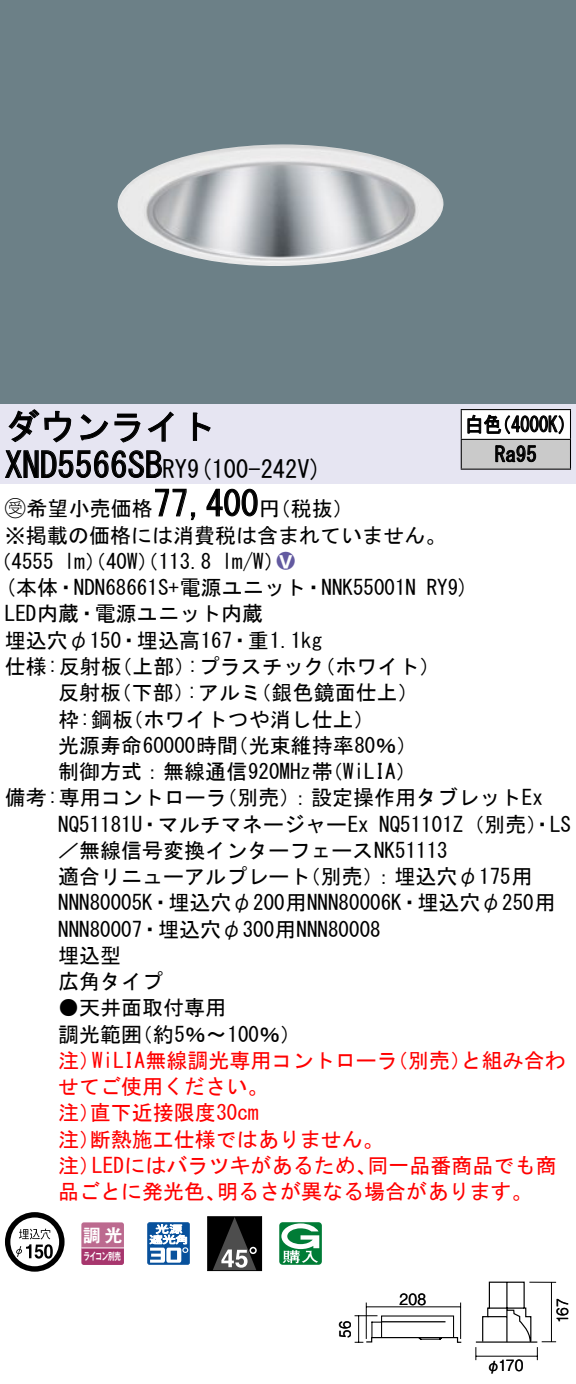
<style>
.page{position:relative;width:576px;height:1384px;background:#fff}
.page>*{position:absolute;margin:0;border:0;box-sizing:border-box;transform-origin:0 0}
.t1{font:35px "MS Gothic";color:#000}
.t2{font:24.5px "MS Gothic";color:#000}
.t3{font:21px/26.2px "MS Gothic";color:#000}
.t4{font:21px/26.2px "MS Gothic";color:#f00}
.t5{font:21px/29.8px "MS Gothic";color:#000;scale:.88 1}
.t6{font:21px "Ford Classification 1";color:#635aa0}
.t7{font:17.5px "Gothic MB101 Pro De Bold 90 pv RKSJ H";color:#fff}
.t8{font:15.4px "Gothic BBB Pro Medium 90 pv RKSJ H";letter-spacing:.01em;color:#000;scale:.9 1}
.t9{font:15.4px "Gothic BBB Pro Medium 90 pv RKSJ H";letter-spacing:.01em;color:#000;scale:.85 1}
.t10{font:10.15px "Gothic MB101 Pro De Bold 90 pv RKSJ H";letter-spacing:-.05em;color:#fff;scale:.65 1}
.s1{font-size:24.5px}
.s2{font-family:"Ford Classification 1"}
.s3{color:#fff}
</style>
<div class="page">
<div style="left:0;top:0;width:575px;height:404px;background:#6c8087"></div>
<img style="left:118px;top:144px;width:326px;height:122px">
<div style="left:0;top:404px;width:575px;height:79px;background:#e6e5f2"></div>
<svg style="left:8px;top:409px;width:64px;height:34px"></svg>
<svg style="left:80px;top:413px;width:60px;height:30px"></svg>
<svg style="left:147px;top:411px;width:26px;height:31px"></svg>
<svg style="left:192px;top:412px;width:19px;height:29px"></svg>
<svg style="left:5px;top:450px;width:157px;height:28px"></svg>
<svg style="left:155px;top:488px;width:41px;height:32px"></svg>
<svg style="left:206px;top:488px;width:52px;height:29px"></svg>
<svg style="left:5px;top:1212px;width:59px;height:59px"></svg>
<svg style="left:44px;top:1244px;width:9px;height:14px"></svg>
<svg style="left:81px;top:1222px;width:43px;height:42px"></svg>
<hr style="left:81px;top:1247px;width:43px;height:1px;background:#fff">
<svg style="left:147px;top:1222px;width:43px;height:42px"></svg>
<div style="left:207px;top:1216px;width:54px;height:54px;background:#000"></div>
<svg style="left:213px;top:1216px;width:43px;height:54px"></svg>
<svg style="left:279px;top:1222px;width:43px;height:42px"></svg>
<div style="left:461px;top:409px;width:109px;height:30px;background:#fff"></div>
<div style="left:461px;top:439px;width:109px;height:30px;background:#cacaca"></div>
<hr style="left:460px;top:409px;width:110px;height:1px;background:#000">
<hr style="left:569px;top:410px;width:2px;height:29px;background:#000">
<hr style="left:460px;top:439px;width:110px;height:1px;background:#000">
<svg style="left:460px;top:410px;width:1px;height:58px"></svg>
<hr style="left:569px;top:440px;width:2px;height:28px;background:#000">
<hr style="left:460px;top:468px;width:110px;height:2px;background:#000">
<svg style="left:467px;top:414px;width:96px;height:20px"></svg>
<svg style="left:495px;top:445px;width:41px;height:17px"></svg>
<svg style="left:475px;top:1281px;width:81px;height:78px"></svg>
<svg style="left:354px;top:1315px;width:108px;height:28px"></svg>
<hr style="left:365px;top:1302px;width:2px;height:36px;background:#000">
<hr style="left:460px;top:1302px;width:1px;height:36px;background:#000">
<hr style="left:366px;top:1306px;width:94px;height:1px;background:#000">
<h1 class="t1" style="left:5px;top:409px;width:212px">ダウンライト</h1>
<p class="t2" style="left:187px;top:456px;width:136px">(9 100-242 (V</p>
<h1 class="t1" style="left:5px;top:447px;width:184px">XND5566SB<span class="s1">RY</span></h1>
<h1 class="t1" style="left:153px;top:486px;width:106px">77,400</h1>
<p class="t3" style="left:5px;top:495px;width:442px"><span class="s2">B</span>希望小売価格<br>※掲載の価格には消費税は含まれていません。</p>
<p class="t6" style="left:277px;top:550px;width:19px">2<span class="s3">8</span></p>
<p class="t3" style="left:259px;top:495px;width:96px">（円税抜(</p>
<p class="t3" style="left:222px;top:548px;width:64px">l m (W/</p>
<p class="t3" style="left:-9px;top:548px;width:65px">（4555</p>
<p class="t3" style="left:64px;top:548px;width:149px">lm）（40 ）（W 113.8</p>
<p class="t5" style="left:494px;top:409px;width:49px;text-indent:-30px">白色<br>Ra95</p>
<p class="t5" style="left:492px;top:409px;width:96px">（4000 (K</p>
<p class="t3" style="left:5px;top:574px;width:412px">(本体・NDN68661 +S 電源ユニット・NNK55001N</p>
<p class="t3" style="left:5px;top:600px;width:259px">LED内蔵・電源ユニット内蔵</p>
<p class="t3" style="left:5px;top:627px;width:318px">埋込穴φ150・埋込高167・重1.1kg</p>
<p class="t3" style="left:314px;top:653px;width:127px">（ホワイト(</p>
<p class="t3" style="left:426px;top:574px;width:44px">RY (9</p>
<p class="t3" style="left:187px;top:653px;width:139px">:プラスチック</p>
<p class="t3" style="left:5px;top:653px;width:118px">仕様:反射板</p>
<p class="t3" style="left:111px;top:653px;width:85px">（上部）</p>
<p class="t3" style="left:58px;top:679px;width:65px">反射板</p>
<p class="t3" style="left:111px;top:679px;width:85px">（下部）</p>
<p class="t3" style="left:187px;top:679px;width:76px">:アルミ</p>
<p class="t3" style="left:250px;top:679px;width:169px">（銀色鏡面仕上(</p>
<p class="t3" style="left:58px;top:705px;width:76px">枠:鋼板</p>
<p class="t3" style="left:122px;top:705px;width:254px">（ホワイトつや消し仕上(</p>
<p class="t3" style="left:58px;top:732px;width:181px">光源寿命60000時間</p>
<p class="t3" style="left:227px;top:732px;width:191px">（光束維持率80％(</p>
<p class="t3" style="left:216px;top:758px;width:328px;text-indent:-158px">制御方式：無線通信920MHz帯<br>（別売：）設定操作用タブレットEx</p>
<p class="t3" style="left:322px;top:758px;width:96px">（WiLIA(</p>
<p class="t3" style="left:5px;top:784px;width:223px">備考:専用コントローラ</p>
<p class="t3" style="left:58px;top:810px;width:312px">NQ51181 ・U マルチマネージャーEx</p>
<p class="t3" style="left:58px;top:837px;width:391px">／無線信号変換インターフェースNK51113</p>
<p class="t3" style="left:300px;top:863px;width:234px">（別売：）埋込穴φ175用</p>
<p class="t3" style="left:379px;top:810px;width:193px">NQ51101 （Z 別売）・LS</p>
<p class="t3" style="left:58px;top:863px;width:498px">適合リニューアルプレート<br>NNN80005 ・K 埋込穴φ200用NNN80006 ・K 埋込穴φ250用<br>NNN80007・埋込穴φ300用NNN80008<br>埋込型<br>広角タイプ</p>
<p class="t3" style="left:132px;top:994px;width:171px;text-indent:-73px">●天井面取付専用<br>（約5％〜100％(</p>
<p class="t3" style="left:58px;top:1020px;width:85px">調光範囲</p>
<p class="t4" style="left:92px;top:1047px;width:307px">WiLIA無線調光専用コントローラ</p>
<p class="t4" style="left:387px;top:1047px;width:85px">（別売）</p>
<p class="t4" style="left:460px;top:1047px;width:106px">と組み合わ</p>
<p class="t4" style="left:58px;top:1047px;width:43px">注）</p>
<p class="t4" style="left:58px;top:1073px;width:211px">せてご使用ください。</p>
<p class="t4" style="left:90px;top:1099px;width:170px">直下近接限度30cm</p>
<p class="t4" style="left:90px;top:1099px;width:295px;text-indent:-32px">注）<br>断熱施工仕様ではありません。</p>
<p class="t4" style="left:58px;top:1125px;width:43px">注）</p>
<p class="t4" style="left:92px;top:1152px;width:286px">LEDにはバラツキがあるため、</p>
<p class="t4" style="left:367px;top:1152px;width:190px">同一品番商品でも商</p>
<p class="t4" style="left:58px;top:1152px;width:43px">注）</p>
<p class="t4" style="left:58px;top:1178px;width:169px">品ごとに発光色、</p>
<p class="t4" style="left:217px;top:1178px;width:317px">明るさが異なる場合があります。</p>
<p class="t7" style="left:83px;top:1220px;width:41px">調光</p>
<p class="t10" style="left:84px;top:1247px;width:59px">ライコン別売</p>
<p class="t9" style="left:332px;top:1337px;width:21px;rotate:-90deg">56</p>
<p class="t8" style="left:399px;top:1286px;width:31px">208</p>
<p class="t8" style="left:486px;top:1352px;width:43px">φ170</p>
<p class="t8" style="left:550px;top:1322px;width:29px;rotate:-90deg">167</p>
</div>
